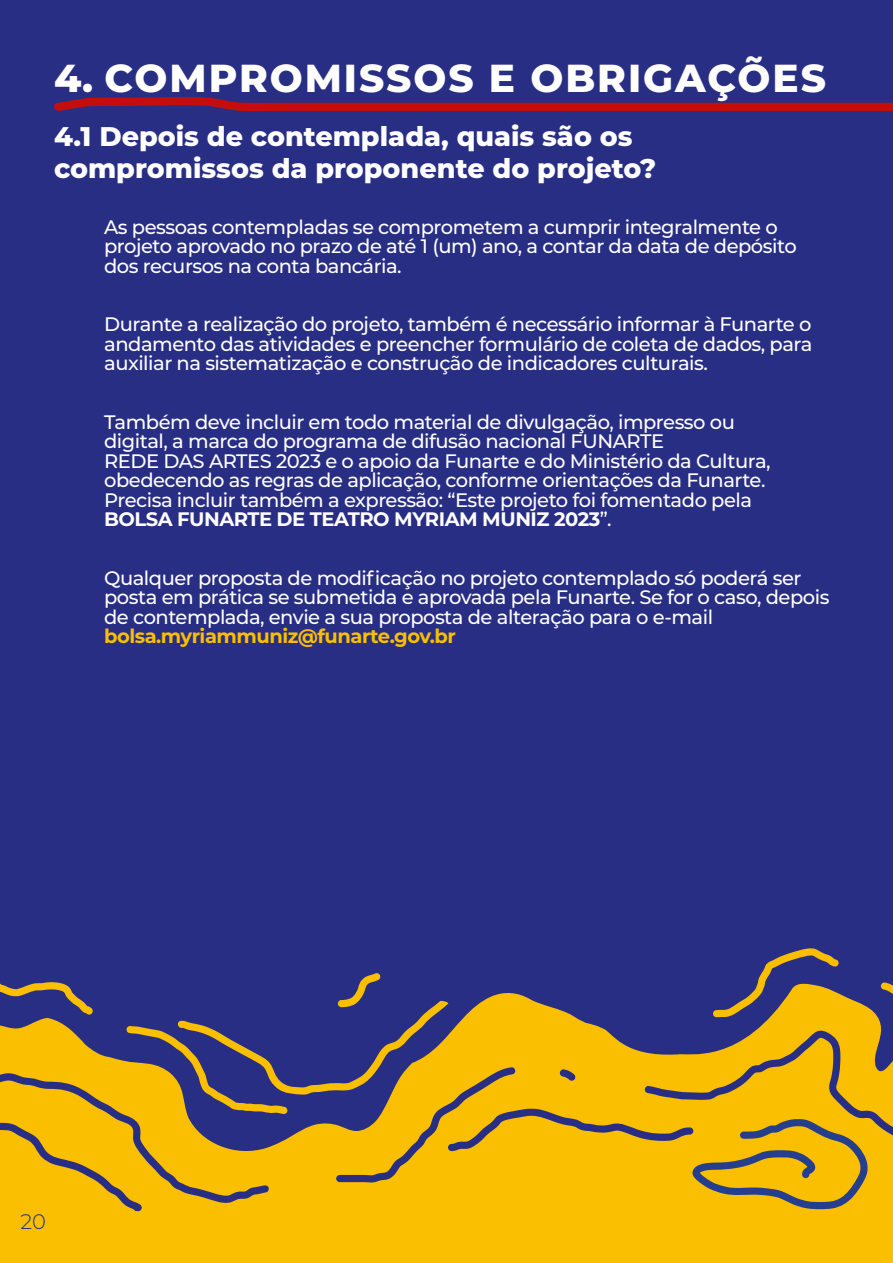
<style>
.page{position:relative;width:893px;height:1263px;background:#292e85}
.page>*{position:absolute;margin:0;border:0;box-sizing:border-box;transform-origin:0 0}
.t1{font:800 39px "Montserrat";letter-spacing:.05em;color:#fff}
.t2{font:800 27px "Montserrat";color:#fff}
.t3{font:300 21px "Montserrat";color:#292e85}
.t4{font:500 19.5px/19.5px "Montserrat";letter-spacing:-.025em;color:#fff;text-align:justify}
.t5{font:700 19.5px "Montserrat";letter-spacing:-.025em;color:#fff}
.t6{font:700 19.5px "Montserrat";letter-spacing:-.025em;color:#fabf00}
.s1{font-weight:500}
</style>
<div class="page">
<div style="left:0;top:985px;width:893px;height:278px;background:#fabf00"></div>
<svg style="left:881px;top:982px;width:12px;height:43px"></svg>
<div style="left:645px;top:1030px;width:248px;height:212px;background:#fabf00"></div>
<svg style="left:0;top:948px;width:869px;height:263px"></svg>
<svg style="left:54px;top:97px;width:839px;height:15px"></svg>
<p class="t1" style="left:54px;top:49px;width:773px">4. COMPROMISSOS E OBRIGAÇÕES</p>
<p class="t2" style="left:54px;top:116px;width:580px">4.1 Depois de contemplada, quais são os</p>
<p class="t2" style="left:54px;top:149px;width:604px">compromissos da proponente do projeto?</p>
<p class="t4" style="left:104px;top:216px;width:675px">As pessoas contempladas se comprometem a cumprir integralmente o</p>
<p class="t4" style="left:104px;top:236px;width:694px">projeto aprovado no prazo de até 1 (um) ano, a contar da data de depósito</p>
<p class="t4" style="left:104px;top:255px;width:299px">dos recursos na conta bancária.</p>
<p class="t4" style="left:104px;top:314px;width:710px">Durante a realização do projeto, também é necessário informar à Funarte o andamento das atividades e preencher formulário de coleta de dados, para auxiliar na sistematização e construção de indicadores culturais.</p>
<p class="t4" style="left:104px;top:411px;width:632px">Também deve incluir em todo material de divulgação, impresso ou</p>
<p class="t4" style="left:104px;top:431px;width:561px">digital, a marca do programa de difusão nacional FUNARTE</p>
<p class="t4" style="left:104px;top:450px;width:668px">REDE DAS ARTES 2023 e o apoio da Funarte e do Ministério da Cultura,</p>
<p class="t4" style="left:104px;top:470px;width:663px">obedecendo as regras de aplicação, conforme orientações da Funarte.</p>
<p class="t4" style="left:104px;top:489px;width:649px">Precisa incluir também a expressão: “Este projeto foi fomentado pela</p>
<p class="t5" style="left:104px;top:505px;width:509px">BOLSA FUNARTE DE TEATRO MYRIAM MUNIZ 2023<span class="s1">”.</span></p>
<p class="t4" style="left:104px;top:567px;width:727px;text-align:left">Qualquer proposta de modificação no projeto contemplado só poderá ser posta em prática se submetida e aprovada pela Funarte. Se for o caso, depois de contemplada, envie a sua proposta de alteração para o e-mail</p>
<p class="t6" style="left:104px;top:622px;width:353px">bolsa.myriammuniz@funarte.gov.br</p>
<p class="t3" style="left:20px;top:1207px;width:27px">20</p>
</div>
